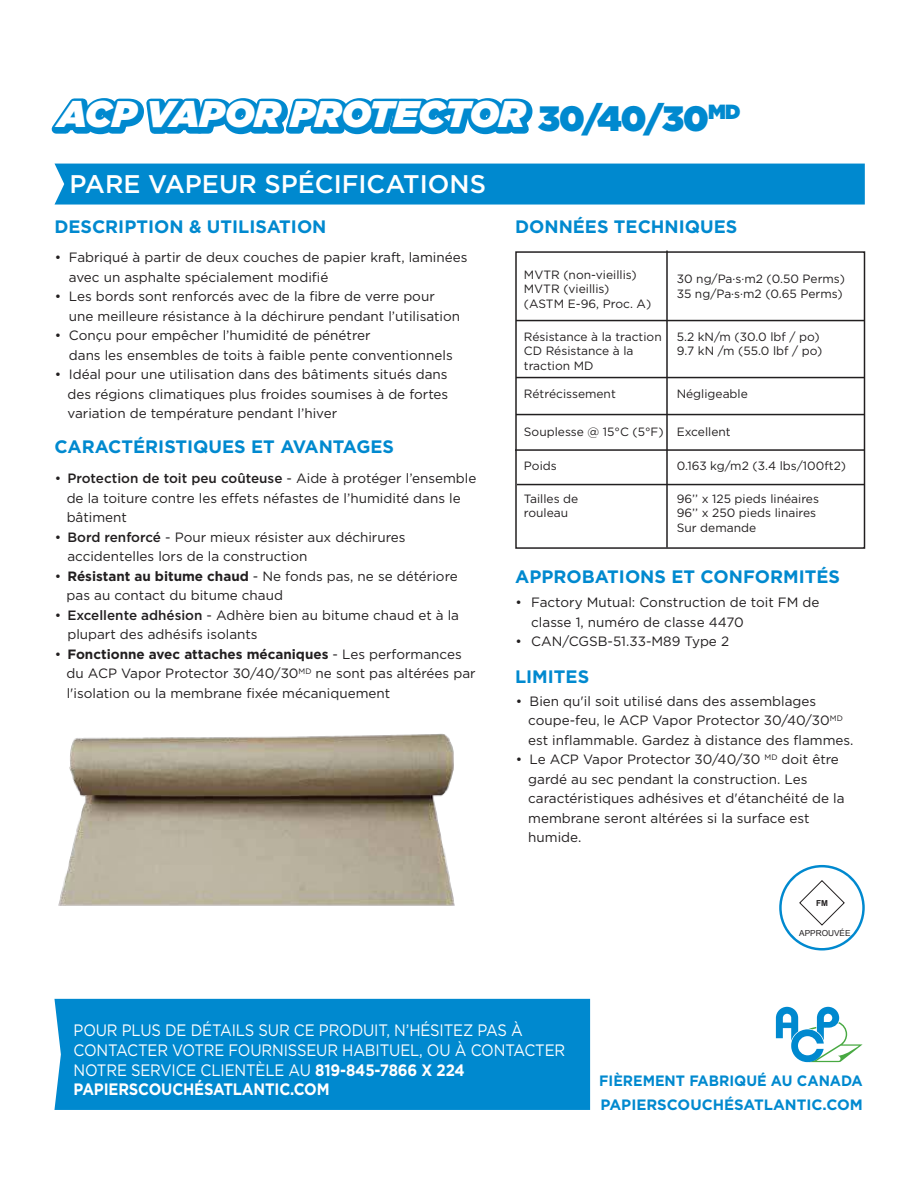
<style>
.page{position:relative;width:918px;height:1188px;background:#fff}
.page>*{position:absolute;margin:0;border:0;box-sizing:border-box;transform-origin:0 0}
.t1{font:italic 900 37.05px "Gotham HTF";color:#fff}
.t2{font:500 25.5px "Gotham";color:#fff}
.t3{font:700 18px "Gotham";color:#0089cf}
.t4{font:16.5px/19.8px "Gotham HTF";letter-spacing:-.01em;color:#fff;scale:.9 1}
.t5{font:700 15px "Gotham";color:#0089cf}
.t6{font:700 15px "Gotham";color:#0089cf;scale:.95 1}
.t7{font:13.5px/19.5px "Gotham";color:#221f20}
.t8{font:12px/14.4px "Gotham";color:#221f20}
.t9{font:8.25px "Arial";color:#221f20}
.t10{font:700 8.25px "Arial";color:#221f20}
.s1{font-weight:500}
.s2{font-weight:700}
</style>
<div class="page">
<svg style="left:776px;top:1007px;width:87px;height:55px"></svg>
<div style="left:55px;top:164px;width:810px;height:41px;background:#0089cf"></div>
<div style="left:515px;top:251px;width:350px;height:298px;border:1px solid #221f20"></div>
<hr style="left:516px;top:320px;width:348px;height:1px;background:#221f20">
<hr style="left:516px;top:377px;width:348px;height:1px;background:#221f20">
<hr style="left:516px;top:414px;width:348px;height:1px;background:#221f20">
<hr style="left:515px;top:449px;width:349px;height:2px;background:#221f20">
<hr style="left:517px;top:484px;width:347px;height:1px;background:#221f20">
<hr style="left:666px;top:251px;width:2px;height:297px;background:#221f20">
<div style="left:54px;top:999px;width:536px;height:111px;background:#0089cf"></div>
<svg style="left:779px;top:865px;width:86px;height:86px"></svg>
<img style="left:58px;top:733px;width:397px;height:173px">
<svg style="left:51px;top:98px;width:482px;height:37px;background:#259ad6"></svg>
<h1 class="t1" style="left:58px;top:92px;width:684px">ACP VAPOR PROTECTOR <sub>30/40/30</sub><sup>MD</sup></h1>
<h2 class="t2" style="left:70px;top:170px;width:418px">PARE VAPEUR SPÉCIFICATIONS</h2>
<h3 class="t3" style="left:54px;top:217px;width:274px">DESCRIPTION &amp; UTILISATION</h3>
<p class="t7" style="left:69px;top:248px;width:400px;text-indent:-14px">• Fabriqué à partir de deux couches de papier kraft, laminées avec un asphalte spécialement modifié</p>
<p class="t7" style="left:69px;top:287px;width:393px;text-indent:-14px">• Les bords sont renforcés avec de la fibre de verre pour une meilleure résistance à la déchirure pendant l’utilisation</p>
<p class="t7" style="left:69px;top:326px;width:385px;text-indent:-14px">• Conçu pour empêcher l’humidité de pénétrer<br>dans les ensembles de toits à faible pente conventionnels</p>
<p class="t7" style="left:67px;top:365px;width:382px;text-align:justify;text-indent:-13px">• Idéal pour une utilisation dans des bâtiments situés dans des régions climatiques plus froides soumises à de fortes variation de température pendant l’hiver</p>
<h3 class="t3" style="left:54px;top:437px;width:341px">CARACTÉRISTIQUES ET AVANTAGES</h3>
<p class="t7" style="left:67px;top:469px;width:411px;text-indent:-12px">• <span class="s1">Protection de toit peu coûteuse</span> - Aide à protéger l’ensemble de la toiture contre les effets néfastes de l’humidité dans le bâtiment</p>
<p class="t7" style="left:67px;top:528px;width:340px;text-indent:-12px">• <span class="s1">Bord renforcé</span> - Pour mieux résister aux déchirures accidentelles lors de la construction</p>
<p class="t7" style="left:67px;top:567px;width:393px;text-indent:-12px">• <span class="s2">Résistant au bitume chaud</span> - Ne fonds pas, ne se détériore pas au contact du bitume chaud</p>
<p class="t7" style="left:67px;top:606px;width:393px;text-indent:-12px">• <span class="s1">Excellente adhésion</span> - Adhère bien au bitume chaud et à la plupart des adhésifs isolants</p>
<p class="t7" style="left:67px;top:644px;width:410px;text-indent:-12px">• <span class="s2">Fonctionne avec attaches mécaniques</span> - Les performances du ACP Vapor Protector 30/40/30<sup>MD</sup> ne sont pas altérées par l'isolation ou la membrane fixée mécaniquement</p>
<h3 class="t3" style="left:515px;top:217px;width:224px">DONNÉES TECHNIQUES</h3>
<p class="t8" style="left:524px;top:267px;width:129px">MVTR (non-vieillis)<br>MVTR (vieillis) (ASTM E-96, Proc. A)</p>
<p class="t8" style="left:677px;top:272px;width:170px">30 ng/Pa·s·m2 (0.50 Perms)<br>35 ng/Pa·s·m2 (0.65 Perms)</p>
<p class="t8" style="left:524px;top:329px;width:139px">Résistance à la traction<br>CD Résistance à la traction MD</p>
<p class="t8" style="left:677px;top:329px;width:147px">5.2 kN/m (30.0 lbf / po)<br>9.7 kN /m (55.0 lbf / po)</p>
<p class="t8" style="left:524px;top:387px;width:93px">Rétrécissement</p>
<p class="t8" style="left:677px;top:387px;width:73px">Négligeable</p>
<p class="t8" style="left:524px;top:424px;width:208px">Souplesse @ 15°C (5°F) Excellent</p>
<p class="t8" style="left:524px;top:458px;width:34px">Poids</p>
<p class="t8" style="left:677px;top:458px;width:171px">0.163 kg/m2 (3.4 lbs/100ft2)</p>
<p class="t8" style="left:524px;top:492px;width:56px">Tailles de rouleau</p>
<p class="t8" style="left:677px;top:492px;width:144px">96’’ x 125 pieds linéaires<br>96’’ x 250 pieds linaires<br>Sur demande</p>
<h3 class="t3" style="left:515px;top:567px;width:326px">APPROBATIONS ET CONFORMITÉS</h3>
<p class="t7" style="left:531px;top:593px;width:290px;text-indent:-16px">• Factory Mutual: Construction de toit FM de classe 1, numéro de classe 4470</p>
<p class="t7" style="left:515px;top:632px;width:215px">• CAN/CGSB-51.33-M89 Type 2</p>
<h3 class="t3" style="left:515px;top:666px;width:76px">LIMITES</h3>
<p class="t7" style="left:528px;top:691px;width:327px;text-indent:-13px">• Bien qu'il soit utilisé dans des assemblages coupe-feu, le ACP Vapor Protector 30/40/30<sup>MD </sup>est inflammable. Gardez à distance des flammes.</p>
<p class="t7" style="left:528px;top:750px;width:318px;text-indent:-13px">• Le ACP Vapor Protector 30/40/30 <sup>MD</sup> doit être gardé au sec pendant la construction. Les caractéristiques adhésives et d'étanchéité de la membrane seront altérées si la surface est humide.</p>
<p class="t10" style="left:816px;top:898px;width:13px">FM</p>
<p class="t9" style="left:799px;top:928px;width:53px">APPROUVÉE</p>
<p class="t4" style="left:74px;top:1020px;width:548px">POUR PLUS DE DÉTAILS SUR CE PRODUIT, N’HÉSITEZ PAS À CONTACTER VOTRE FOURNISSEUR HABITUEL, OU À CONTACTER NOTRE SERVICE CLIENTÈLE AU <span class="s2">819-845-7866 X 224<br>PAPIERSCOUCHÉSATLANTIC.COM</span></p>
<p class="t6" style="left:599px;top:1072px;width:279px">FIÈREMENT FABRIQUÉ AU CANADA</p>
<p class="t5" style="left:601px;top:1096px;width:264px">PAPIERSCOUCHÉSATLANTIC.COM</p>
</div>
